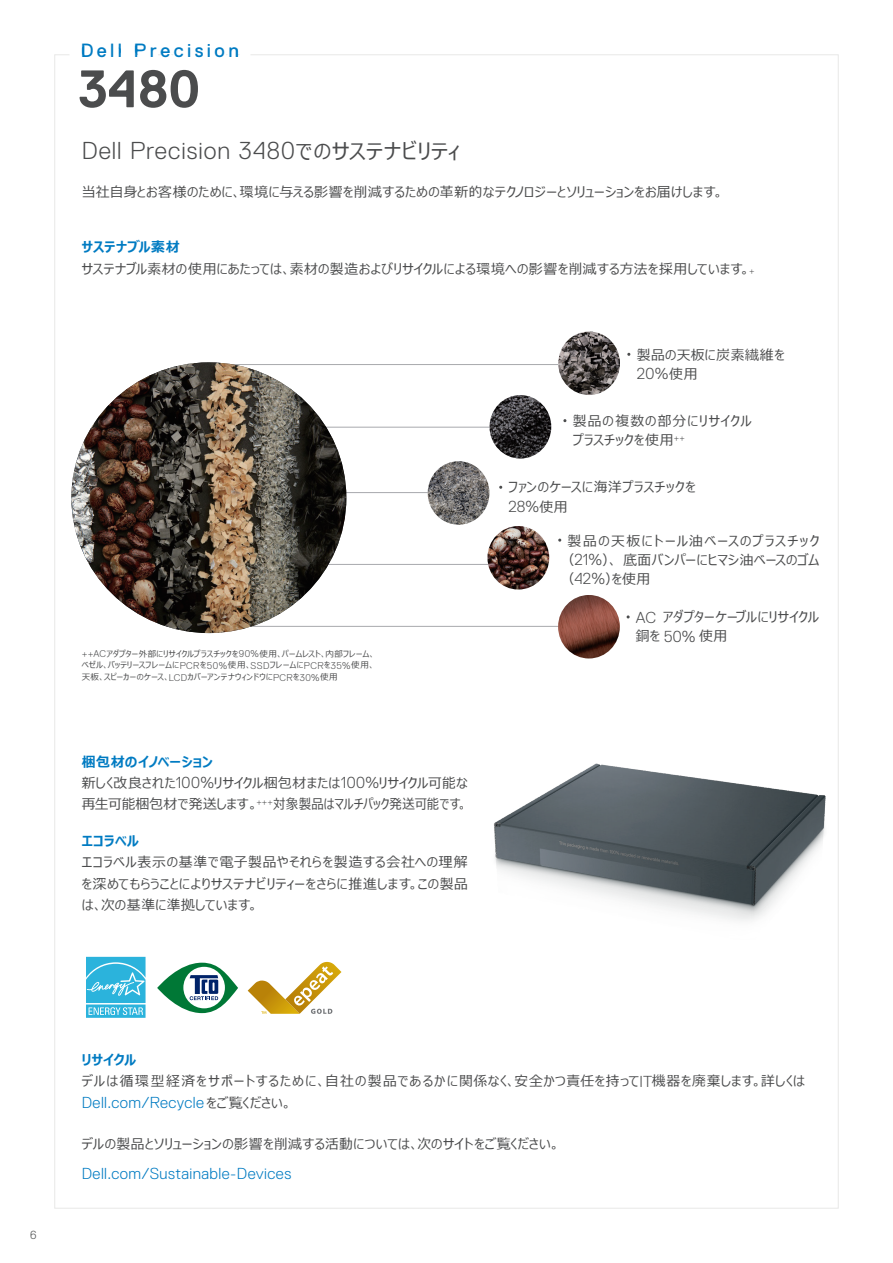
<style>
.page{position:relative;width:893px;height:1263px;background:#fff}
.page>*{position:absolute;margin:0;border:0;box-sizing:border-box;transform-origin:0 0}
.t1{font:700 52.65px "Dell Replica";color:#4b4c4d}
.t2{font:300 24.45px "Dell Replica";letter-spacing:.04em;color:#4b4c4d}
.t3{font:19.2px "Dell Replica";letter-spacing:.18em;color:#007bc2}
.t4{font:300 15.9px "Dell Replica";letter-spacing:.03em;color:#007bc2}
.t5{font:300 15.9px "Dell Replica";color:#4b4c4d}
.t6{font:13.8px/21.3px "Meiryo UI";letter-spacing:.035em;color:#4b4c4d;text-align:justify}
.t7{font:13.8px/21.3px "Meiryo UI";letter-spacing:.01em;color:#4b4c4d}
.t8{font:13.8px/21.3px "Meiryo UI";letter-spacing:.06em;color:#4b4c4d}
.t9{font:13.8px/19.2px "Meiryo UI";letter-spacing:.055em;color:#4b4c4d}
.t10{font:13.8px/19.2px "Meiryo UI";letter-spacing:.005em;color:#4b4c4d}
.t11{font:700 13.8px "Meiryo UI";letter-spacing:.035em;color:#007bc2}
.t12{font:300 11.7px "Dell Replica";color:#4b4c4d}
.t13{font:8.55px/11.9px "Meiryo UI";letter-spacing:.04em;color:#4b4c4d;text-align:justify}
.s1{font-family:"Meiryo UI";font-weight:400;font-size:21.3px}
.s2{font-weight:700;color:#007bc2}
.s3{font-family:"Dell Replica";font-weight:300;font-size:9.3px}
.s4{font-family:"Dell Replica";font-weight:300;font-size:9.75px}
.s5{font-family:"Dell Replica";font-weight:300;font-size:15.9px}
.s6{font-family:"Meiryo UI";font-weight:400;font-size:13.8px}
.s7{font-family:"Meiryo UI";font-weight:400;font-size:13.8px;color:#4b4c4d}
</style>
<div class="page">
<hr style="left:221px;top:364px;width:337px;height:1px;background:#a8a9ad">
<hr style="left:299px;top:564px;width:197px;height:1px;background:#a8a9ad">
<hr style="left:338px;top:492px;width:105px;height:1px;background:#a8a9ad">
<hr style="left:306px;top:427px;width:197px;height:1px;background:#a8a9ad">
<img style="left:558px;top:331px;width:62px;height:64px">
<img style="left:428px;top:461px;width:61px;height:64px">
<img style="left:489px;top:395px;width:62px;height:64px">
<img style="left:487px;top:526px;width:62px;height:63px">
<hr style="left:208px;top:626px;width:358px;height:1px;background:#a8a9ad">
<img style="left:558px;top:595px;width:62px;height:63px">
<img style="left:494px;top:734px;width:345px;height:206px">
<img style="left:71px;top:362px;width:275px;height:271px">
<svg style="left:86px;top:957px;width:60px;height:61px;background:#4ebfe1"></svg>
<svg style="left:157px;top:963px;width:81px;height:50px"></svg>
<svg style="left:248px;top:962px;width:93px;height:52px"></svg>
<h3 class="t3" style="left:81px;top:40px;width:159px">Dell Precision</h3>
<h1 class="t1" style="left:78px;top:60px;width:124px">3480</h1>
<h2 class="t2" style="left:82px;top:137px;width:380px">Dell Precision 3480<span class="s1">でのサステナビリティ</span></h2>
<p class="t6" style="left:82px;top:182px;width:643px">当社自身とお客様のために、環境に与える影響を削減するための革新的なテクノロジーとソリューションをお届けします。</p>
<p class="t6" style="left:82px;top:238px;width:674px"><span class="s2">サステナブル素材<br></span>サステナブル素材の使用にあたっては、素材の製造およびリサイクルによる環境への影響を削減する方法を採用しています。<span class="s3">+</span></p>
<p class="t13" style="left:82px;top:648px;width:295px"><span class="s4">++AC</span>アダプター外部にリサイクルプラスチックを<span class="s4">90%</span>使用、パームレスト、内部フレーム、ベゼル、バッテリースフレームに<span class="s4">PCR</span>を<span class="s4">50%</span>使用、<span class="s4">SSD</span>フレームに<span class="s4">PCR</span>を<span class="s4">35%</span>使用、天板、スピーカーのケース、<span class="s4">LCD</span>カバーアンテナウィンドウに<span class="s4">PCR</span>を<span class="s4">30%</span>使用</p>
<p class="t7" style="left:82px;top:752px;width:388px"><span class="s2">梱包材のイノベーション<br></span>新しく改良された<span class="s5">100%</span>リサイクル梱包材または<span class="s5">100%</span>リサイクル可能な再生可能梱包材で発送します。<sup>+++</sup>対象製品はマルチパック発送可能です。</p>
<p class="t11" style="left:82px;top:831px;width:58px">エコラベル</p>
<p class="t6" style="left:82px;top:852px;width:388px">エコラベル表示の基準で電子製品やそれらを製造する会社への理解を深めてもらうことによりサステナビリティーをさらに推進します。この製品は、次の基準に準拠しています。</p>
<p class="t6" style="left:637px;top:345px;width:150px">製品の天板に炭素繊維を</p>
<p class="t5" style="left:637px;top:365px;width:62px">20%<span class="s6">使用</span></p>
<p class="t9" style="left:573px;top:412px;width:180px">製品の複数の部分にリサイクルプラスチックを使用<sup>++</sup></p>
<p class="t6" style="left:509px;top:477px;width:189px">ファンのケースに海洋プラスチックを</p>
<p class="t5" style="left:509px;top:497px;width:61px">28%<span class="s6">使用</span></p>
<p class="t6" style="left:561px;top:532px;width:260px;line-height:19.2px;text-indent:7px">製品の天板にトール油ベースのプラスチック（<span class="s5">21%</span>）、底面バンパーにヒマシ油ベースのゴム（<span class="s5">42%</span>）を使用</p>
<p class="t10" style="left:636px;top:608px;width:185px"><span class="s5">AC</span> アダプターケーブルにリサイクル銅を <span class="s5">50%</span> 使用</p>
<p class="t12" style="left:30px;top:1228px;width:8px">6</p>
<p class="t8" style="left:82px;top:1050px;width:725px"><span class="s2">リサイクル<br></span>デルは循環型経済をサポートするために、自社の製品であるかに関係なく、安全かつ責任を持って<span class="s5">IT</span>機器を廃棄します。詳しくは</p>
<p class="t4" style="left:82px;top:1093px;width:212px">Dell.com/Recycle <span class="s7">をご覧ください。</span></p>
<p class="t6" style="left:82px;top:1134px;width:480px">デルの製品とソリューションの影響を削減する活動については、次のサイトをご覧ください。</p>
<p class="t4" style="left:82px;top:1164px;width:211px">Dell.com/Sustainable-Devices</p>
</div>
